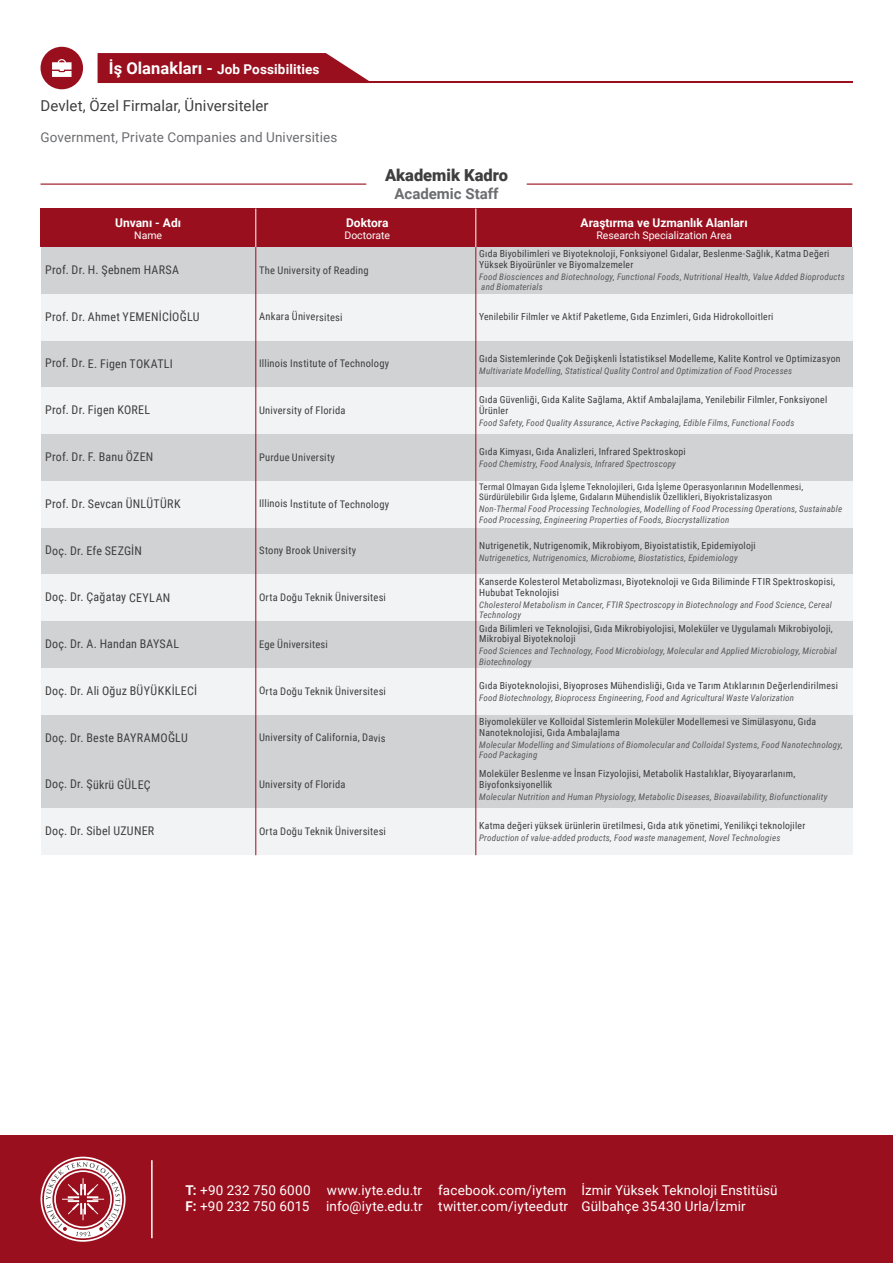
<style>
.page{position:relative;width:893px;height:1263px;background:#fff}
.page>*{position:absolute;margin:0;border:0;box-sizing:border-box;transform-origin:0 0}
.t1{font:900 16.5px "Roboto";color:#3e3e3f}
.t2{font:15px "Roboto";letter-spacing:.005em;color:#3e3e3f}
.t3{font:700 15px "Roboto";color:#6c6d70}
.t4{font:13.5px/16.2px "Roboto";letter-spacing:.015em;color:#fff}
.t5{font:13.5px "Roboto";letter-spacing:.01em;color:#6c6d70}
.t6{font:700 13.5px "Roboto";letter-spacing:.01em;color:#fff}
.t7{font:12px "Roboto Condensed";letter-spacing:.015em;color:#3e3e3f}
.t8{font:700 12px "Roboto";color:#fff}
.t9{font:10.5px "Roboto Condensed";letter-spacing:.02em;color:#3e3e3f}
.t10{font:10.5px "Roboto";color:#fff}
.t11{font:9.75px/10.6px "Roboto Condensed";letter-spacing:.025em;color:#3e3e3f}
.t12{font:italic 9px/10.5px "Roboto Condensed";letter-spacing:.025em;color:#57585a}
.t13{font:9px/9.9px "Roboto Condensed";letter-spacing:.025em;color:#3e3e3f}
.s1{font-size:16.5px}
.s2{font-weight:700}
</style>
<div class="page">
<div style="left:0;top:1135px;width:893px;height:128px;background:#9a0f1e"></div>
<svg style="left:42px;top:1158px;width:82px;height:82px"></svg>
<hr style="left:151px;top:1160px;width:2px;height:78px;background:#fff">
<div style="left:41px;top:47px;width:42px;height:42px;background:#9a0f1e;border-radius:50%"></div>
<hr style="left:259px;top:82px;width:593px;height:1px;background:#9a0f1e">
<svg style="left:98px;top:53px;width:274px;height:30px;background:#a22330"></svg>
<svg style="left:52px;top:59px;width:20px;height:18px"></svg>
<div style="left:41px;top:247px;width:811px;height:47px;background:#d1d2d4"></div>
<div style="left:41px;top:294px;width:811px;height:47px;background:#f2f3f4"></div>
<div style="left:41px;top:341px;width:811px;height:46px;background:#d1d2d4"></div>
<div style="left:41px;top:387px;width:811px;height:47px;background:#f2f3f4"></div>
<div style="left:41px;top:434px;width:811px;height:47px;background:#d1d2d4"></div>
<div style="left:41px;top:481px;width:811px;height:47px;background:#f2f3f4"></div>
<div style="left:41px;top:528px;width:811px;height:46px;background:#d1d2d4"></div>
<div style="left:41px;top:574px;width:811px;height:47px;background:#f2f3f4"></div>
<div style="left:41px;top:621px;width:811px;height:47px;background:#d1d2d4"></div>
<div style="left:41px;top:668px;width:811px;height:47px;background:#f2f3f4"></div>
<div style="left:41px;top:762px;width:811px;height:46px;background:#d1d2d4"></div>
<div style="left:41px;top:808px;width:811px;height:47px;background:#f2f3f4"></div>
<div style="left:41px;top:715px;width:811px;height:47px;background:#d1d2d4"></div>
<hr style="left:527px;top:184px;width:325px;height:1px;background:#9a0f1e">
<hr style="left:41px;top:184px;width:325px;height:1px;background:#9a0f1e">
<hr style="left:255px;top:217px;width:1px;height:638px;background:#9a0f1e">
<hr style="left:475px;top:217px;width:1px;height:638px;background:#9a0f1e">
<div style="left:41px;top:209px;width:811px;height:38px;background:#9a0f1e"></div>
<hr style="left:255px;top:209px;width:1px;height:38px;background:#fff">
<hr style="left:475px;top:209px;width:1px;height:38px;background:#fff">
<h3 class="t6" style="left:109px;top:59px;width:212px"><span class="s1">İş Olanakları -</span> Job Possibilities</h3>
<h2 class="t2" style="left:41px;top:95px;width:230px">Devlet, Özel Firmalar, Üniversiteler</h2>
<h3 class="t5" style="left:41px;top:128px;width:298px">Government, Private Companies and Universities</h3>
<h3 class="t8" style="left:115px;top:214px;width:67px">Unvanı - Adı</h3>
<p class="t10" style="left:134px;top:228px;width:29px">Name</p>
<h1 class="t1" style="left:385px;top:164px;width:124px">Akademik Kadro</h1>
<h2 class="t3" style="left:394px;top:183px;width:106px">Academic Staff</h2>
<h3 class="t8" style="left:346px;top:214px;width:44px">Doktora</h3>
<p class="t10" style="left:344px;top:228px;width:47px">Doctorate</p>
<h3 class="t8" style="left:581px;top:214px;width:168px">Araştırma ve Uzmanlık Alanları</h3>
<p class="t10" style="left:596px;top:228px;width:137px">Research Specialization Area</p>
<p class="t11" style="left:479px;top:248px;width:352px">Gıda Biyobilimleri ve Biyoteknoloji, Fonksiyonel Gıdalar, Beslenme‐Sağlık, Katma Değeri<br>Yüksek Biyoürünler ve Biyomalzemeler</p>
<p class="t12" style="left:479px;top:271px;width:367px">Food Biosciences and Biotechnology, Functional Foods, Nutritional Health, Value Added Bioproducts and Biomaterials</p>
<h3 class="t7" style="left:45px;top:261px;width:135px">Prof. Dr. H. Şebnem HARSA</h3>
<p class="t9" style="left:259px;top:263px;width:111px">The University of Reading</p>
<h3 class="t7" style="left:45px;top:308px;width:156px">Prof. Dr. Ahmet YEMENİCİOĞLU</h3>
<p class="t9" style="left:259px;top:309px;width:85px">Ankara Üniversitesi</p>
<p class="t11" style="left:479px;top:311px;width:296px">Yenilebilir Filmler ve Aktif Paketleme, Gıda Enzimleri, Gıda Hidrokolloitleri</p>
<h3 class="t7" style="left:45px;top:355px;width:129px">Prof. Dr. E. Figen TOKATLI</h3>
<p class="t9" style="left:259px;top:356px;width:132px">Illinois Institute of Technology</p>
<p class="t11" style="left:479px;top:394px;width:350px">Gıda Güvenliği, Gıda Kalite Sağlama, Aktif Ambalajlama, Yenilebilir Filmler, Fonksiyonel<br>Ürünler</p>
<p class="t12" style="left:479px;top:417px;width:317px">Food Safety, Food Quality Assurance, Active Packaging, Edible Films, Functional Foods</p>
<p class="t11" style="left:479px;top:353px;width:363px">Gıda Sistemlerinde Çok Değişkenli İstatistiksel Modelleme, Kalite Kontrol ve Optimizasyon</p>
<p class="t12" style="left:479px;top:365px;width:315px">Multivariate Modelling, Statistical Quality Control and Optimization of Food Processes</p>
<h3 class="t7" style="left:45px;top:402px;width:107px">Prof. Dr. Figen KOREL</h3>
<p class="t9" style="left:259px;top:403px;width:88px">University of Florida</p>
<h3 class="t7" style="left:45px;top:448px;width:110px">Prof. Dr. F. Banu ÖZEN</h3>
<p class="t9" style="left:259px;top:450px;width:77px">Purdue University</p>
<h3 class="t7" style="left:45px;top:495px;width:137px">Prof. Dr. Sevcan ÜNLÜTÜRK</h3>
<p class="t9" style="left:259px;top:496px;width:132px">Illinois Institute of Technology</p>
<h3 class="t7" style="left:45px;top:542px;width:98px">Doç. Dr. Efe SEZGİN</h3>
<p class="t9" style="left:259px;top:543px;width:99px">Stony Brook University</p>
<h3 class="t7" style="left:45px;top:589px;width:127px">Doç. Dr. Çağatay CEYLAN</h3>
<p class="t9" style="left:259px;top:590px;width:128px">Orta Doğu Teknik Üniversitesi</p>
<h3 class="t7" style="left:45px;top:635px;width:136px">Doç. Dr. A. Handan BAYSAL</h3>
<p class="t9" style="left:259px;top:637px;width:70px">Ege Üniversitesi</p>
<h3 class="t7" style="left:45px;top:682px;width:153px">Doç. Dr. Ali Oğuz BÜYÜKKİLECİ</h3>
<p class="t9" style="left:259px;top:684px;width:128px">Orta Doğu Teknik Üniversitesi</p>
<h3 class="t7" style="left:45px;top:729px;width:144px">Doç. Dr. Beste BAYRAMOĞLU</h3>
<p class="t9" style="left:259px;top:730px;width:128px">University of California, Davis</p>
<h3 class="t7" style="left:45px;top:776px;width:107px">Doç. Dr. Şükrü GÜLEÇ</h3>
<p class="t9" style="left:259px;top:777px;width:88px">University of Florida</p>
<h3 class="t7" style="left:45px;top:823px;width:111px">Doç. Dr. Sibel UZUNER</h3>
<p class="t9" style="left:259px;top:824px;width:128px">Orta Doğu Teknik Üniversitesi</p>
<p class="t11" style="left:479px;top:446px;width:208px">Gıda Kimyası, Gıda Analizleri, Infrared Spektroskopi</p>
<p class="t12" style="left:479px;top:458px;width:198px">Food Chemistry, Food Analysis, Infrared Spectroscopy</p>
<p class="t13" style="left:479px;top:482px;width:326px">Termal Olmayan Gıda İşleme Teknolojileri, Gıda İşleme Operasyonlarının Modellenmesi,<br>Sürdürülebilir Gıda İşleme, Gıdaların Mühendislik Özellikleri, Biyokristalizasyon</p>
<p class="t12" style="left:479px;top:504px;width:364px">Non‐Thermal Food Processing Technologies, Modelling of Food Processing Operations, Sustainable<br>Food Processing, Engineering Properties of Foods, Biocrystallization</p>
<p class="t11" style="left:479px;top:540px;width:278px">Nutrigenetik, Nutrigenomik, Mikrobiyom, Biyoistatistik, Epidemiyoloji</p>
<p class="t12" style="left:479px;top:552px;width:260px">Nutrigenetics, Nutrigenomics, Microbiome, Biostatistics, Epidemiology</p>
<p class="t11" style="left:479px;top:576px;width:357px">Kanserde Kolesterol Metabolizması, Biyoteknoloji ve Gıda Biliminde FTIR Spektroskopisi,<br>Hububat Teknolojisi</p>
<p class="t12" style="left:479px;top:599px;width:354px">Cholesterol Metabolism in Cancer, FTIR Spectroscopy in Biotechnology and Food Science, Cereal<br>Technology</p>
<p class="t11" style="left:479px;top:623px;width:355px">Gıda Bilimleri ve Teknolojisi, Gıda Mikrobiyolojisi, Moleküler ve Uygulamalı Mikrobiyoloji,<br>Mikrobiyal Biyoteknoloji</p>
<p class="t12" style="left:479px;top:646px;width:359px">Food Sciences and Technology, Food Microbiology, Molecular and Applied Microbiology, Microbial<br>Biotechnology</p>
<p class="t11" style="left:479px;top:680px;width:360px">Gıda Biyoteknolojisi, Biyoproses Mühendisliği, Gıda ve Tarım Atıklarının Değerlendirilmesi</p>
<p class="t12" style="left:479px;top:692px;width:317px">Food Biotechnology, Bioprocess Engineering, Food and Agricultural Waste Valorization</p>
<p class="t11" style="left:479px;top:716px;width:338px">Biyomoleküler ve Kolloidal Sistemlerin Moleküler Modellemesi ve Simülasyonu, Gıda<br>Nanoteknolojisi, Gıda Ambalajlama</p>
<p class="t12" style="left:479px;top:739px;width:365px">Molecular Modelling and Simulations of Biomolecular and Colloidal Systems, Food Nanotechnology,<br>Food Packaging</p>
<p class="t11" style="left:479px;top:768px;width:318px">Moleküler Beslenme ve İnsan Fizyolojisi, Metabolik Hastalıklar, Biyoyararlanım,<br>Biyofonksiyonellik</p>
<p class="t12" style="left:479px;top:791px;width:350px">Molecular Nutrition and Human Physiology, Metabolic Diseases, Bioavailability, Biofunctionality</p>
<p class="t11" style="left:479px;top:820px;width:328px">Katma değeri yüksek ürünlerin üretilmesi, Gıda atık yönetimi, Yenilikçi teknolojiler</p>
<p class="t12" style="left:479px;top:832px;width:303px">Production of value-added products, Food waste management, Novel Technologies</p>
<h3 class="t4" style="left:326px;top:1181px;width:98px">www.iyte.edu.tr info@iyte.edu.tr</h3>
<h3 class="t4" style="left:581px;top:1182px;width:198px">İzmir Yüksek Teknoloji Enstitüsü<br>Gülbahçe 35430 Urla/İzmir</h3>
<h3 class="t4" style="left:186px;top:1181px;width:127px"><span class="s2">T:</span> +90 232 750 6000<br><span class="s2">F:</span> +90 232 750 6015</h3>
<h3 class="t4" style="left:438px;top:1181px;width:131px">facebook.com/iytem twitter.com/iyteedutr</h3>
</div>
